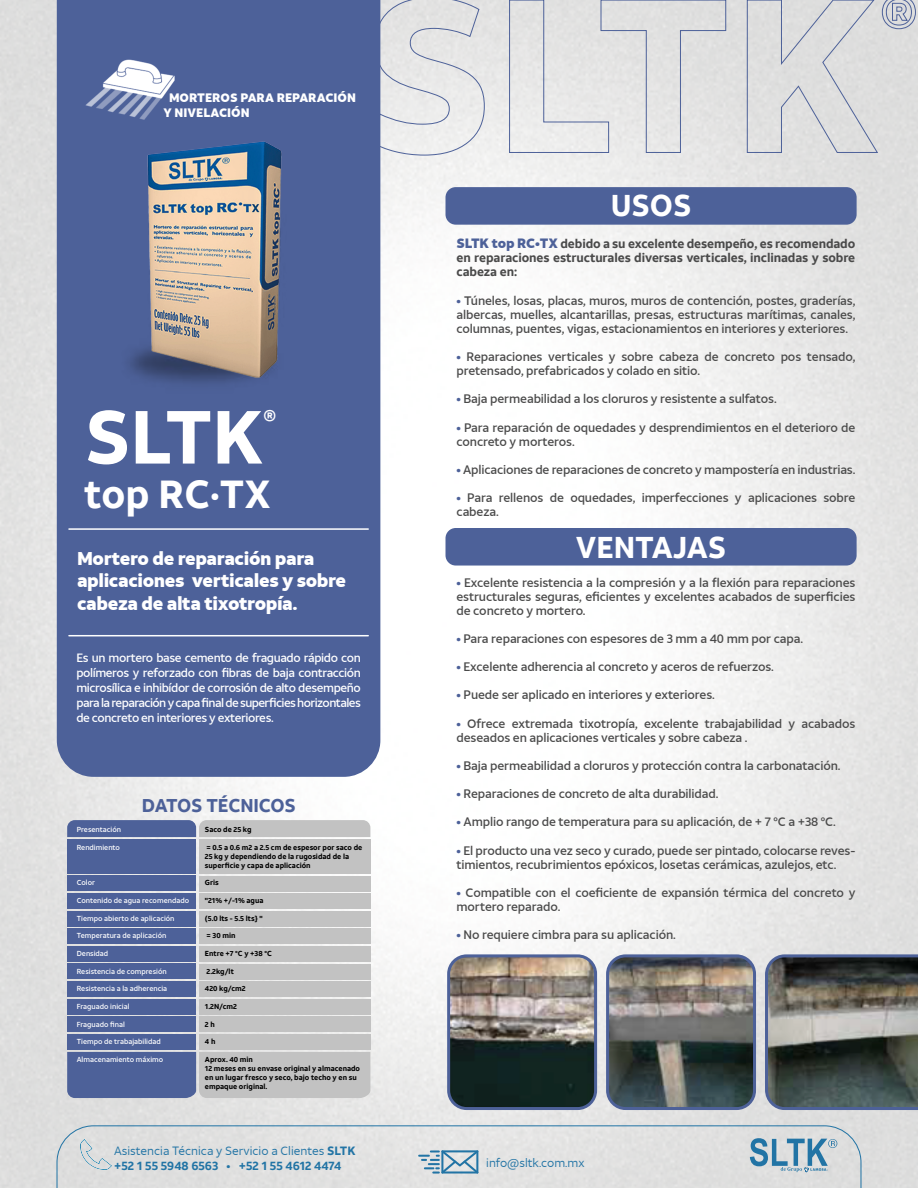
<style>
.page{position:relative;width:918px;height:1188px;background:#fff}
.page>*{position:absolute;margin:0;border:0;box-sizing:border-box;transform-origin:0 0}
.t1{font:700 75px "ATT Aleck Sans";color:#fff}
.t2{font:700 39px "ATT Aleck Sans";color:#fff}
.t3{font:700 30px "ATT Aleck Sans";color:#fff}
.t4{font:700 21px "ATT Aleck Sans";color:#fff}
.t5{font:900 18.45px/22.2px "ATT Aleck Sans";letter-spacing:-.025em;color:#fff}
.t6{font:700 18.45px "ATT Aleck Sans";letter-spacing:-.01em;color:#4d6199}
.t7{font:500 12.3px/14.1px "ATT Aleck Sans";letter-spacing:-.01em;color:#4a4a4a}
.t8{font:700 12.3px/14.1px "ATT Aleck Sans";letter-spacing:-.01em;color:#4a4a4a;text-align:justify}
.t9{font:900 12.3px/14.7px "ATT Aleck Sans";color:#fff}
.t10{font:500 12px/15px "ATT Aleck Sans";letter-spacing:-.045em;color:#fff;text-align:justify}
.t11{font:12px/14.4px "ATT Aleck Sans";color:#2274a5}
.t12{font:700 7.2px/8.9px "ATT Aleck Sans";color:#000}
.t13{font:500 7.2px "ATT Aleck Sans";color:#fff}
.s1{font-weight:700}
.s2{font-weight:900;font-size:13.5px;color:#4d6199}
.s3{font-weight:900;color:#4d6199}
</style>
<div class="page">
<img style="left:0;top:0;width:918px;height:1188px">
<div style="left:57px;top:0;width:323px;height:777px;background:#4d6199"></div>
<svg style="left:370px;top:0;width:115px;height:156px;background:#d5d8de"></svg>
<svg style="left:509px;top:0;width:218px;height:153px;background:#e0e0e1"></svg>
<div style="left:746px;top:0;width:170px;height:153px;background:#dededd"></div>
<hr style="left:69px;top:528px;width:299px;height:2px;background:#fff">
<hr style="left:69px;top:635px;width:299px;height:1px;background:#fff">
<div style="left:199px;top:946px;width:171px;height:16px;background:#c2c2c2"></div>
<div style="left:199px;top:964px;width:171px;height:15px;background:#c2c2c2"></div>
<div style="left:199px;top:982px;width:171px;height:15px;background:#c2c2c2"></div>
<div style="left:199px;top:999px;width:171px;height:15px;background:#c2c2c2"></div>
<div style="left:199px;top:1017px;width:171px;height:15px;background:#c2c2c2"></div>
<div style="left:199px;top:1034px;width:171px;height:16px;background:#c2c2c2"></div>
<svg style="left:67px;top:1052px;width:303px;height:46px;background:#9099b1"></svg>
<div style="left:67px;top:876px;width:129px;height:15px;background:#4d6199"></div>
<div style="left:67px;top:893px;width:129px;height:16px;background:#4d6199"></div>
<div style="left:67px;top:911px;width:129px;height:15px;background:#4d6199"></div>
<div style="left:67px;top:929px;width:129px;height:15px;background:#4d6199"></div>
<div style="left:67px;top:946px;width:129px;height:16px;background:#4d6199"></div>
<div style="left:67px;top:964px;width:129px;height:15px;background:#4d6199"></div>
<div style="left:67px;top:981px;width:129px;height:16px;background:#4d6199"></div>
<div style="left:67px;top:999px;width:129px;height:15px;background:#4d6199"></div>
<div style="left:67px;top:1017px;width:129px;height:15px;background:#4d6199"></div>
<div style="left:67px;top:1034px;width:129px;height:16px;background:#4d6199"></div>
<div style="left:199px;top:894px;width:171px;height:15px;background:#c2c2c2"></div>
<div style="left:199px;top:876px;width:171px;height:15px;background:#c2c2c2"></div>
<div style="left:199px;top:839px;width:171px;height:35px;background:#c2c2c2"></div>
<div style="left:199px;top:911px;width:171px;height:15px;background:#c2c2c2"></div>
<div style="left:199px;top:929px;width:171px;height:15px;background:#c2c2c2"></div>
<svg style="left:67px;top:820px;width:303px;height:17px;background:#929ab2"></svg>
<div style="left:67px;top:839px;width:129px;height:34px;background:#4d6199"></div>
<svg style="left:56px;top:1125px;width:806px;height:63px;background:#d7dbdd"></svg>
<div style="left:446px;top:187px;width:411px;height:38px;background:#4d6199;border-radius:10px"></div>
<div style="left:446px;top:528px;width:411px;height:38px;background:#4d6199;border-radius:10px"></div>
<img style="left:449px;top:956px;width:147px;height:152px">
<div style="left:447px;top:954px;width:150px;height:156px;border:3px solid #4d6199;border-radius:18px"></div>
<img style="left:608px;top:956px;width:147px;height:152px">
<div style="left:606px;top:954px;width:150px;height:156px;border:3px solid #4d6199;border-radius:18px"></div>
<svg style="left:764px;top:953px;width:154px;height:159px;background:#5e6360"></svg>
<img style="left:85px;top:59px;width:90px;height:60px">
<img style="left:122px;top:142px;width:164px;height:251px">
<p class="t9" style="left:163px;top:90px;width:194px;text-indent:6px">MORTEROS PARA REPARACIÓN<br>Y NIVELACIÓN</p>
<h1 class="t1" style="left:85px;top:389px;width:180px">SLTK</h1>
<h3 class="t4" style="left:263px;top:405px;width:14px">®</h3>
<h2 class="t2" style="left:85px;top:470px;width:188px">top RC·TX</h2>
<h3 class="t5" style="left:77px;top:547px;width:271px">Mortero de reparación para aplicaciones verticales y sobre cabeza de alta tixotropía.</h3>
<p class="t10" style="left:76px;top:650px;width:286px">Es un mortero base cemento de fraguado rápido con polímeros y reforzado con fibras de baja contracción microsílica e inhibídor de corrosión de alto desempeño para la reparación y capa final de superficies horizontales de concreto en interiores y exteriores.</p>
<h3 class="t6" style="left:142px;top:793px;width:155px">DATOS TÉCNICOS</h3>
<p class="t13" style="left:77px;top:825px;width:46px">Presentación</p>
<p class="t13" style="left:77px;top:843px;width:45px">Rendimiento</p>
<p class="t13" style="left:77px;top:878px;width:20px">Color</p>
<p class="t13" style="left:77px;top:896px;width:114px">Contenido de agua recomendado</p>
<p class="t13" style="left:77px;top:914px;width:99px">Tiempo abierto de aplicación</p>
<p class="t13" style="left:77px;top:931px;width:91px">Temperatura de aplicación</p>
<p class="t13" style="left:77px;top:949px;width:33px">Densidad</p>
<p class="t13" style="left:77px;top:967px;width:91px">Resistencia de compresión</p>
<p class="t13" style="left:77px;top:984px;width:92px">Resistencia a la adherencia</p>
<p class="t13" style="left:77px;top:1002px;width:54px">Fraguado inicial</p>
<p class="t13" style="left:77px;top:1020px;width:50px">Fraguado final</p>
<p class="t13" style="left:77px;top:1037px;width:86px">Tiempo de trabajabilidad</p>
<p class="t13" style="left:77px;top:1055px;width:88px">Almacenamiento máximo</p>
<p class="t12" style="left:205px;top:826px;width:48px">Saco de 25 kg</p>
<p class="t12" style="left:205px;top:843px;width:159px">= 0.5 a 0.6 m2 a 2.5 cm de espesor por saco de<br>25 kg y dependiendo de la rugosidad de la superficie y capa de aplicación</p>
<p class="t12" style="left:205px;top:879px;width:15px">Gris</p>
<p class="t12" style="left:205px;top:896px;width:60px">"21% +/-1% agua</p>
<p class="t12" style="left:205px;top:914px;width:59px">(5.0 lts - 5.5 lts} "</p>
<p class="t12" style="left:207px;top:932px;width:30px">= 30 min</p>
<p class="t12" style="left:205px;top:949px;width:68px">Entre +7 °C y +38 °C</p>
<p class="t12" style="left:207px;top:967px;width:29px">2.2kg/lt</p>
<p class="t12" style="left:205px;top:985px;width:42px">420 kg/cm2</p>
<p class="t12" style="left:205px;top:1002px;width:34px">1.2N/cm2</p>
<p class="t12" style="left:205px;top:1020px;width:11px">2 h</p>
<p class="t12" style="left:205px;top:1038px;width:12px">4 h</p>
<p class="t12" style="left:205px;top:1055px;width:157px">Aprox. 40 min<br>12 meses en su envase original y almacenado en un lugar fresco y seco, bajo techo y en su empaque original.</p>
<p class="t11" style="left:114px;top:1144px;width:243px">Asistencia Técnica y Servicio a Clientes <span class="s1">SLTK +52 1 55 5948 6563 • +52 1 55 4612 4474</span></p>
<h3 class="t3" style="left:611px;top:186px;width:82px">USOS</h3>
<p class="t8" style="left:457px;top:237px;width:400px"><span class="s2">SLTK top RC•TX</span> debido a su excelente desempeño, es recomendado en reparaciones estructurales diversas verticales, inclinadas y sobre cabeza en:</p>
<p class="t7" style="left:457px;top:293px;width:400px;text-align:justify"><span class="s3">•</span> Túneles, losas, placas, muros, muros de contención, postes, graderías, albercas, muelles, alcantarillas, presas, estructuras marítimas, canales, columnas, puentes, vigas, estacionamientos en interiores y exteriores.</p>
<p class="t7" style="left:457px;top:349px;width:400px"><span class="s3">•</span> Reparaciones verticales y sobre cabeza de concreto pos tensado, pretensado, prefabricados y colado en sitio.</p>
<p class="t7" style="left:457px;top:392px;width:322px"><span class="s3">•</span> Baja permeabilidad a los cloruros y resistente a sulfatos.</p>
<p class="t7" style="left:457px;top:420px;width:400px"><span class="s3">•</span> Para reparación de oquedades y desprendimientos en el deterioro de concreto y morteros.</p>
<p class="t7" style="left:457px;top:462px;width:400px"><span class="s3">•</span> Aplicaciones de reparaciones de concreto y mampostería en industrias.</p>
<p class="t7" style="left:457px;top:490px;width:400px"><span class="s3">•</span> Para rellenos de oquedades, imperfecciones y aplicaciones sobre cabeza.</p>
<h3 class="t3" style="left:576px;top:529px;width:152px">VENTAJAS</h3>
<p class="t7" style="left:457px;top:575px;width:400px;text-align:justify"><span class="s3">•</span> Excelente resistencia a la compresión y a la flexión para reparaciones estructurales seguras, eficientes y excelentes acabados de superficies de concreto y mortero.</p>
<p class="t7" style="left:457px;top:631px;width:348px"><span class="s3">•</span> Para reparaciones con espesores de 3 mm a 40 mm por capa.</p>
<p class="t7" style="left:457px;top:660px;width:319px"><span class="s3">•</span> Excelente adherencia al concreto y aceros de refuerzos.</p>
<p class="t7" style="left:457px;top:688px;width:260px"><span class="s3">•</span> Puede ser aplicado en interiores y exteriores.</p>
<p class="t7" style="left:457px;top:716px;width:400px"><span class="s3">•</span> Ofrece extremada tixotropía, excelente trabajabilidad y acabados deseados en aplicaciones verticales y sobre cabeza .</p>
<p class="t7" style="left:457px;top:758px;width:386px"><span class="s3">•</span> Baja permeabilidad a cloruros y protección contra la carbonatación.</p>
<p class="t7" style="left:457px;top:787px;width:263px"><span class="s3">•</span> Reparaciones de concreto de alta durabilidad.</p>
<p class="t7" style="left:457px;top:815px;width:381px"><span class="s3">•</span> Amplio rango de temperatura para su aplicación, de + 7 °C a +38 °C.</p>
<p class="t7" style="left:457px;top:843px;width:400px"><span class="s3">•</span> El producto una vez seco y curado, puede ser pintado, colocarse reves&shy;timientos, recubrimientos epóxicos, losetas cerámicas, azulejos, etc.</p>
<p class="t7" style="left:457px;top:885px;width:400px"><span class="s3">•</span> Compatible con el coeficiente de expansión térmica del concreto y mortero reparado.</p>
<p class="t7" style="left:457px;top:928px;width:221px"><span class="s3">•</span> No requiere cimbra para su aplicación.</p>
<p class="t11" style="left:486px;top:1155px;width:100px">info@sltk.com.mx</p>
</div>
